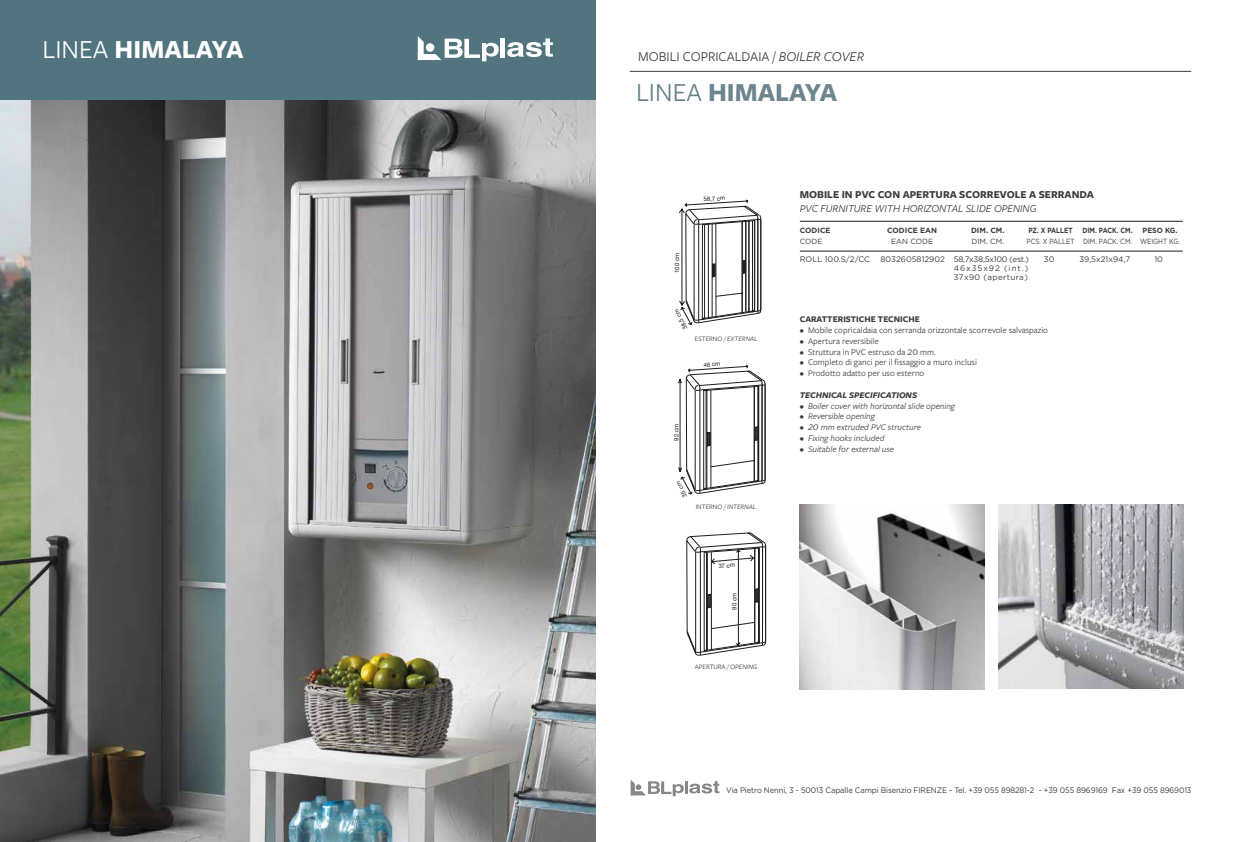
<style>
.page{position:relative;width:1248px;height:842px;background:#fff}
.page>*{position:absolute;margin:0;border:0;box-sizing:border-box;transform-origin:0 0}
.t1{font:700 27px "Freight Sans Pro";color:#fff}
.t2{font:700 27px "Freight Sans Pro";color:#6c858e}
.t3{font:14px "Freight Sans Pro";color:#3c3c3b}
.t4{font:700 11px "Freight Sans Pro";color:#3c3c3b}
.t5{font:italic 11px "Freight Sans Pro";color:#3c3c3b}
.t6{font:9px "Freight Sans Pro";color:#3c3c3b}
.t7{font:italic 9px "Freight Sans Pro";color:#3c3c3b}
.t8{font:700 9px "Freight Sans Pro";color:#3c3c3b}
.t9{font:italic 700 9px "Freight Sans Pro";color:#3c3c3b}
.t10{font:8px "Gotham";letter-spacing:-.015em;color:#3c3c3b;scale:.95 1}
.t11{font:8px "Gotham";letter-spacing:-.015em;color:#3c3c3b}
.t12{font:8px/9px "Gotham";letter-spacing:.05em;color:#3c3c3b}
.t13{font:7.5px "Gotham";color:#3c3c3b;scale:.85 1}
.t14{font:700 7.5px "Gotham";color:#3c3c3b;scale:.85 1}
.t15{font:700 7.5px "Gotham";color:#3c3c3b}
.t16{font:7.5px "Gotham";color:#3c3c3b}
.t17{font:700 7.5px "Gotham";color:#3c3c3b;scale:.96 1}
.t18{font:italic 7px "Freight Sans Pro";color:#3c3c3b}
.t19{font:7px "Freight Sans Pro";color:#3c3c3b}
.t20{font:6px "Helvetica Neue";color:#1d1d1b}
.s1{font-weight:400}
.s2{font-style:italic}
.s3{font-weight:400;color:#637f88}
.s4{font-style:normal}
.s5{font-family:"Gotham";font-size:8px}
</style>
<div class="page">
<img style="left:0;top:99px;width:595px;height:743px">
<div style="left:0;top:0;width:595px;height:99px;background:#52747e"></div>
<hr style="left:500px;top:39px;width:4px;height:19px;background:#fff">
<svg style="left:507px;top:38px;width:46px;height:19px"></svg>
<svg style="left:417px;top:36px;width:81px;height:25px"></svg>
<hr style="left:629px;top:71px;width:562px;height:1px;background:#3c3c3b">
<img style="left:799px;top:505px;width:185px;height:184px">
<hr style="left:799px;top:251px;width:383px;height:1px;background:#1d1d1b">
<hr style="left:799px;top:221px;width:383px;height:1px;background:#1d1d1b">
<svg style="left:679px;top:200px;width:82px;height:125px"></svg>
<svg style="left:678px;top:365px;width:87px;height:129px"></svg>
<svg style="left:686px;top:532px;width:80px;height:124px"></svg>
<img style="left:998px;top:505px;width:184px;height:184px">
<svg style="left:630px;top:780px;width:89px;height:17px"></svg>
<h1 class="t1" style="left:43px;top:30px;width:202px"><span class="s1">LINEA</span> HIMALAYA</h1>
<h2 class="t3" style="left:638px;top:47px;width:227px">MOBILI COPRICALDAIA / <span class="s2">BOILER COVER</span></h2>
<h1 class="t2" style="left:636px;top:74px;width:202px"><span class="s3">LINEA</span> HIMALAYA</h1>
<p class="t20" style="left:703px;top:195px;width:23px;rotate:-4deg">58,7 cm</p>
<p class="t20" style="left:672px;top:273px;width:22px;rotate:-90deg">100 cm</p>
<p class="t20" style="left:681px;top:331px;width:23px;rotate:-117deg">38,5 cm</p>
<p class="t18" style="left:694px;top:334px;width:64px"><span class="s4">ESTERNO</span> / EXTERNAL</p>
<p class="t20" style="left:703px;top:360px;width:18px;rotate:-4deg">46 cm</p>
<p class="t20" style="left:672px;top:440px;width:18px;rotate:-90deg">92 cm</p>
<p class="t20" style="left:681px;top:499px;width:18px;rotate:-118deg">35 cm</p>
<p class="t18" style="left:695px;top:502px;width:62px"><span class="s4">INTERNO</span> / INTERNAL</p>
<p class="t20" style="left:718px;top:562px;width:18px;rotate:-5deg">37 cm</p>
<p class="t20" style="left:729px;top:610px;width:18px;rotate:-90deg">90 cm</p>
<p class="t19" style="left:694px;top:662px;width:64px">APERTURA <span class="s2">/ OPENING</span></p>
<p class="t4" style="left:799px;top:187px;width:296px">MOBILE IN PVC CON APERTURA SCORREVOLE A SERRANDA</p>
<p class="t5" style="left:799px;top:201px;width:238px">PVC FURNITURE WITH HORIZONTAL SLIDE OPENING</p>
<p class="t15" style="left:799px;top:225px;width:32px">CODICE</p>
<p class="t16" style="left:799px;top:236px;width:24px">CODE</p>
<p class="t14" style="left:1082px;top:225px;width:60px">DIM. PACK. CM.</p>
<p class="t13" style="left:1082px;top:236px;width:59px">DIM. PACK. CM.</p>
<p class="t15" style="left:887px;top:225px;width:51px">CODICE EAN</p>
<p class="t16" style="left:891px;top:236px;width:43px">EAN CODE</p>
<p class="t15" style="left:971px;top:225px;width:35px">DIM. CM.</p>
<p class="t16" style="left:971px;top:236px;width:34px">DIM. CM.</p>
<p class="t14" style="left:1028px;top:225px;width:53px">PZ. X PALLET</p>
<p class="t13" style="left:1026px;top:236px;width:58px">PCS. X PALLET</p>
<p class="t17" style="left:1142px;top:225px;width:38px">PESO KG.</p>
<p class="t13" style="left:1139px;top:236px;width:48px">WEIGHT KG.</p>
<p class="t11" style="left:799px;top:254px;width:72px">ROLL 100.S/2/CC</p>
<p class="t11" style="left:880px;top:254px;width:150px">8032605812902 58,7x38,5x100 (est.)</p>
<p class="t11" style="left:1079px;top:254px;width:52px">39,5x21x94,7</p>
<p class="t12" style="left:953px;top:264px;width:76px">46x35x92 (int.)<br>37x90 (apertura)</p>
<p class="t11" style="left:1043px;top:254px;width:12px">30</p>
<p class="t11" style="left:1154px;top:254px;width:10px">10</p>
<p class="t8" style="left:799px;top:313px;width:121px">CARATTERISTICHE TECNICHE</p>
<p class="t6" style="left:799px;top:324px;width:250px">• Mobile copricaldaia con serranda orizzontale scorrevole salvaspazio</p>
<p class="t6" style="left:799px;top:335px;width:80px">• Apertura reversibile</p>
<p class="t6" style="left:799px;top:346px;width:137px">• Struttura in PVC estruso da <span class="s5">20</span> mm.</p>
<p class="t6" style="left:799px;top:356px;width:179px">• Completo di ganci per il fissaggio a muro inclusi</p>
<p class="t6" style="left:799px;top:367px;width:126px">• Prodotto adatto per uso esterno</p>
<p class="t9" style="left:799px;top:389px;width:119px">TECHNICAL SPECIFICATIONS</p>
<p class="t7" style="left:799px;top:400px;width:157px">• Boiler cover with horizontal slide opening</p>
<p class="t7" style="left:799px;top:411px;width:77px">• Reversible opening</p>
<p class="t7" style="left:799px;top:421px;width:123px">• <span class="s5">20</span> mm extruded PVC structure</p>
<p class="t7" style="left:799px;top:432px;width:86px">• Fixing hooks included</p>
<p class="t7" style="left:799px;top:443px;width:96px">• Suitable for external use</p>
<p class="t10" style="left:726px;top:785px;width:491px">Via Pietro Nenni, 3 - 50013 Capalle Campi Bisenzio FIRENZE - Tel. +39 055 898281-2 - +39 055 8969169 Fax +39 055 8969013</p>
</div>
